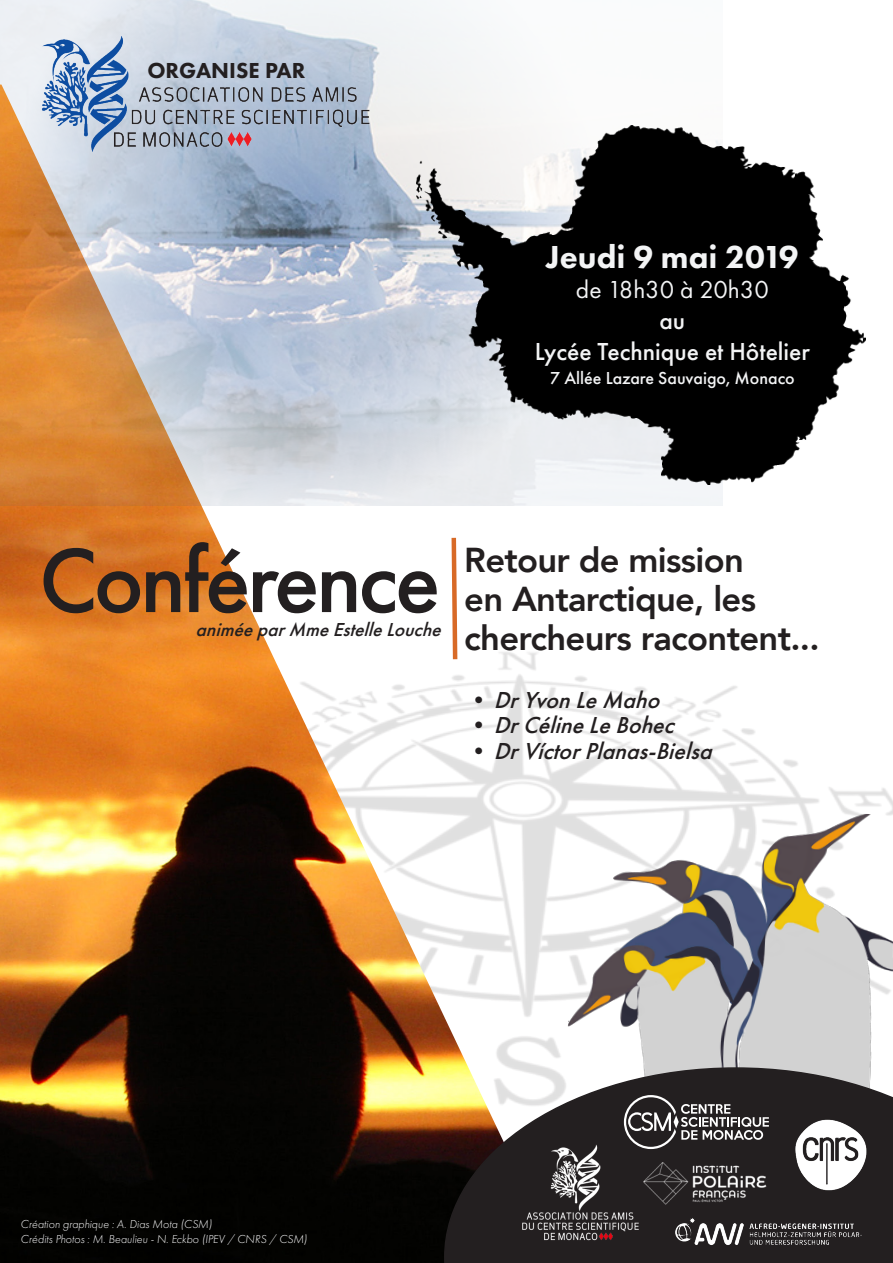
<style>
.page{position:relative;width:893px;height:1263px;background:#fff}
.page>*{position:absolute;margin:0;border:0;box-sizing:border-box;transform-origin:0 0}
.Citation{font:500 94.5px "Futura PT";letter-spacing:-.035em;color:#231f20}
.t1{font:800 34.5px/39px "Avenir";letter-spacing:-.02em;color:#231f20}
.t2{font:800 33px "Futura PT";color:#f3f4f5}
.t3{font:500 25.5px "Futura PT";color:#f3f4f5}
.t4{font:25.5px "Futura PT";color:#f3f4f5}
.t5{font:italic 500 24px "Futura PT";color:#231f20}
.t6{font:800 22.5px "Futura PT";color:#231f20}
.t7{font:italic 500 19.5px "Futura PT";color:#231f20}
.t8{font:500 18px "Futura PT";color:#f3f4f5}
.t9{font:italic 300 12px "Futura PT";color:#fff}
.s1{font-style:normal}
</style>
<div class="page">
<img style="left:612px;top:495px;width:280px;height:304px">
<img style="left:0;top:505px;width:612px;height:758px">
<img style="left:0;top:0;width:722px;height:505px">
<img style="left:565px;top:799px;width:328px;height:268px">
<svg style="left:444px;top:1067px;width:449px;height:196px;background:#4e4844"></svg>
<img style="left:38px;top:18px;width:344px;height:150px">
<svg style="left:624px;top:1095px;width:145px;height:54px;background:#514e4f"></svg>
<img style="left:417px;top:125px;width:449px;height:359px">
<img style="left:520px;top:1144px;width:120px;height:99px">
<svg style="left:449px;top:533px;width:11px;height:131px"></svg>
<img style="left:795px;top:1119px;width:73px;height:72px">
<img style="left:672px;top:1214px;width:193px;height:34px">
<img style="left:642px;top:1156px;width:126px;height:53px">
<p class="t6" style="left:147px;top:56px;width:160px">ORGANISE PAR</p>
<p class="t2" style="left:546px;top:236px;width:254px">Jeudi 9 mai 2019</p>
<p class="t4" style="left:576px;top:275px;width:194px">de 18h30 à 20h30</p>
<p class="t3" style="left:659px;top:305px;width:27px">au</p>
<p class="t3" style="left:535px;top:336px;width:277px">Lycée Technique et Hôtelier</p>
<p class="t8" style="left:550px;top:367px;width:246px">7 Allée Lazare Sauvaigo, Monaco</p>
<p class="Citation" style="left:39px;top:524px;width:403px">Conférence</p>
<p class="t7" style="left:196px;top:618px;width:253px">animéeparMmeEstelleLouche</p>
<p class="t1" style="left:464px;top:541px;width:357px">Retour de mission<br>en Antarctique, les chercheurs racontent...</p>
<p class="t5" style="left:467px;top:685px;width:202px"><span class="s1">•</span> DrYvonLeMaho</p>
<p class="t5" style="left:467px;top:711px;width:216px"><span class="s1">•</span> DrCélineLeBohec</p>
<p class="t5" style="left:467px;top:736px;width:254px"><span class="s1">•</span> DrVíctorPlanas-Bielsa</p>
<p class="t9" style="left:21px;top:1217px;width:193px">Création graphique : A. Dias Mota (CSM)</p>
<p class="t9" style="left:21px;top:1232px;width:288px">Crédits Photos : M. Beaulieu - N. Eckbo (IPEV / CNRS / CSM)</p>
</div>
